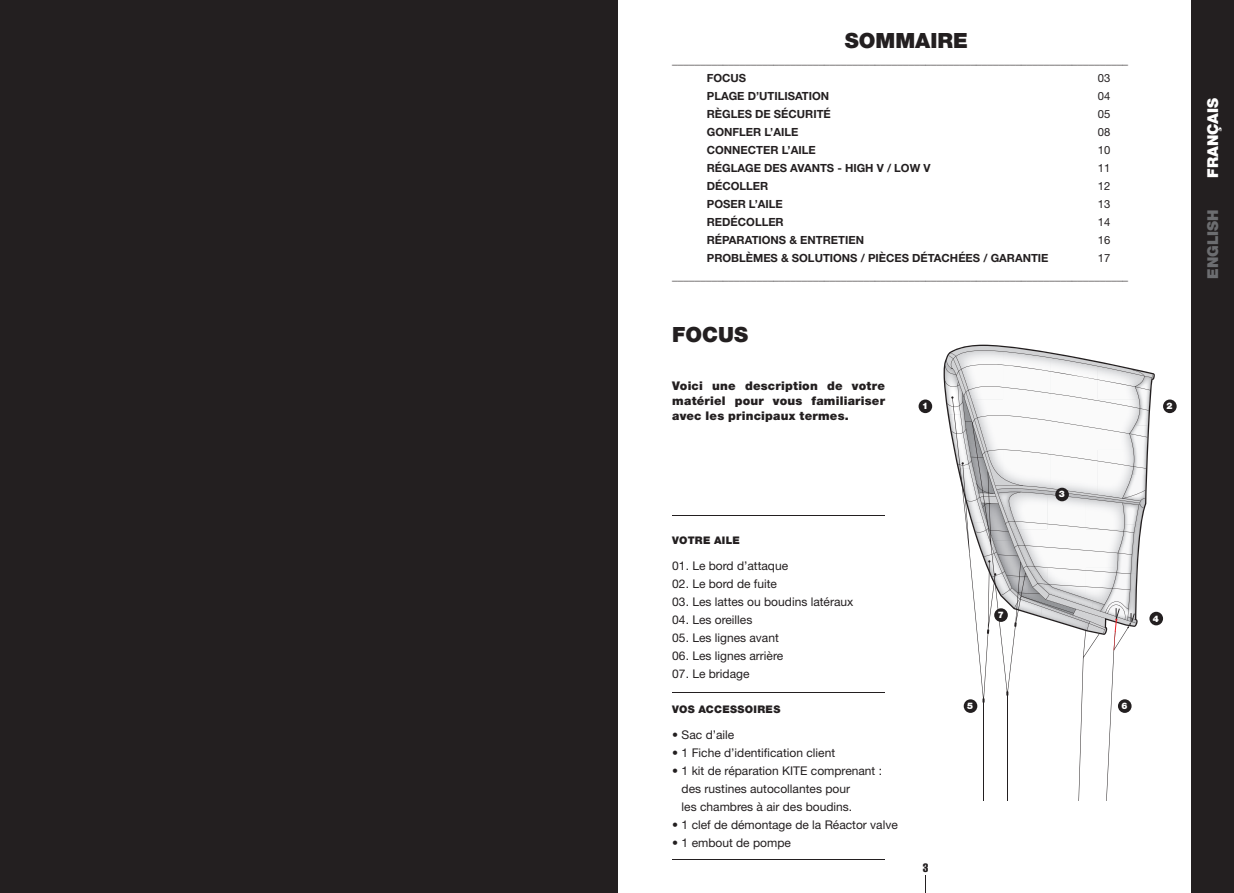
<style>
.page{position:relative;width:1234px;height:893px;background:#fff}
.page>*{position:absolute;margin:0;border:0;box-sizing:border-box;transform-origin:0 0}
.t1{font:900 21px "Helvetica Neue LT Std";color:#231f20}
.t2{font:900 15px "Helvetica Neue LT Std";color:#fff}
.t3{font:900 15px "Helvetica Neue LT Std";color:#6c6d70}
.t4{font:12px/18px "Helvetica Neue LT Std";color:#231f20}
.t5{font:900 12px/15px "Helvetica Neue LT Std";letter-spacing:.015em;color:#231f20;text-align:justify}
.t6{font:extra-condensed 12px "Helvetica";color:#231f20}
.t7{font:700 11.25px "Helvetica Neue LT Std";color:#231f20}
.t8{font:300 11.25px "Helvetica Neue LT Std";color:#231f20}
.t9{font:11.25px "Helvetica Neue LT Std";color:#231f20}
.t10{font:900 10.5px "Helvetica Neue LT Std";letter-spacing:.03em;color:#231f20}
.t11{font:900 9px "Helvetica Neue LT Std";color:#fff}
</style>
<div class="page">
<div style="left:0;top:0;width:617px;height:893px;background:#231f20"></div>
<svg style="left:944px;top:346px;width:209px;height:455px"></svg>
<div style="left:1191px;top:0;width:42px;height:893px;background:#231f20"></div>
<hr style="left:672px;top:515px;width:212px;height:1px;background:#231f20">
<hr style="left:672px;top:692px;width:212px;height:1px;background:#231f20">
<hr style="left:672px;top:859px;width:212px;height:1px;background:#231f20">
<svg style="left:925px;top:876px;width:1px;height:17px"></svg>
<div style="left:918px;top:399px;width:13px;height:14px;background:#231f20;border-radius:50%"></div>
<div style="left:1162px;top:399px;width:14px;height:14px;background:#231f20;border-radius:50%"></div>
<div style="left:1054px;top:488px;width:14px;height:13px;background:#231f20;border-radius:50%"></div>
<div style="left:1149px;top:612px;width:13px;height:13px;background:#231f20;border-radius:50%"></div>
<div style="left:1117px;top:699px;width:14px;height:14px;background:#231f20;border-radius:50%"></div>
<div style="left:993px;top:608px;width:14px;height:14px;background:#231f20;border-radius:50%"></div>
<div style="left:963px;top:699px;width:14px;height:14px;background:#231f20;border-radius:50%"></div>
<h1 class="t1" style="left:844px;top:28px;width:124px">SOMMAIRE</h1>
<p class="t8" style="left:672px;top:53px;width:457px">_________________________________________________________________________________</p>
<p class="t7" style="left:706px;top:71px;width:41px">FOCUS</p>
<p class="t9" style="left:1097px;top:71px;width:14px">03</p>
<p class="t7" style="left:706px;top:89px;width:124px">PLAGE D’UTILISATION</p>
<p class="t9" style="left:1097px;top:89px;width:14px">04</p>
<p class="t7" style="left:706px;top:107px;width:125px">RÈGLES DE SÉCURITÉ</p>
<p class="t9" style="left:1097px;top:107px;width:14px">05</p>
<p class="t7" style="left:706px;top:125px;width:93px">GONFLER L’AILE</p>
<p class="t9" style="left:1097px;top:125px;width:14px">08</p>
<p class="t7" style="left:706px;top:143px;width:110px">CONNECTER L’AILE</p>
<p class="t9" style="left:1097px;top:143px;width:14px">10</p>
<p class="t7" style="left:706px;top:161px;width:225px">RÉGLAGE DES AVANTS - HIGH V / LOW V</p>
<p class="t9" style="left:1097px;top:161px;width:14px">11</p>
<p class="t7" style="left:706px;top:179px;width:63px">DÉCOLLER</p>
<p class="t9" style="left:1097px;top:179px;width:14px">12</p>
<p class="t7" style="left:706px;top:197px;width:78px">POSER L’AILE</p>
<p class="t9" style="left:1097px;top:197px;width:14px">13</p>
<p class="t7" style="left:706px;top:215px;width:78px">REDÉCOLLER</p>
<p class="t9" style="left:1097px;top:215px;width:14px">14</p>
<p class="t7" style="left:706px;top:233px;width:159px">RÉPARATIONS &amp; ENTRETIEN</p>
<p class="t9" style="left:1097px;top:233px;width:14px">16</p>
<p class="t7" style="left:706px;top:251px;width:343px">PROBLÈMES &amp; SOLUTIONS / PIÈCES DÉTACHÉES / GARANTIE</p>
<p class="t9" style="left:1097px;top:251px;width:14px">17</p>
<p class="t8" style="left:672px;top:269px;width:457px">_________________________________________________________________________________</p>
<h1 class="t1" style="left:672px;top:321px;width:77px">FOCUS</h1>
<p class="t5" style="left:672px;top:378px;width:214px">Voici une description de votre matériel pour vous familiariser avec les principaux termes.</p>
<p class="t11" style="left:921px;top:401px;width:8px">1</p>
<p class="t11" style="left:1166px;top:401px;width:8px">2</p>
<p class="t10" style="left:672px;top:534px;width:69px">VOTRE AILE</p>
<p class="t4" style="left:672px;top:556px;width:117px">01. Le bord d’attaque</p>
<p class="t4" style="left:672px;top:574px;width:106px">02. Le bord de fuite</p>
<p class="t4" style="left:672px;top:592px;width:182px">03. Les lattes ou boudins latéraux</p>
<p class="t4" style="left:672px;top:610px;width:82px">04. Les oreilles</p>
<p class="t4" style="left:672px;top:628px;width:108px">05. Les lignes avant</p>
<p class="t4" style="left:672px;top:646px;width:112px">06. Les lignes arrière</p>
<p class="t4" style="left:672px;top:664px;width:79px">07. Le bridage</p>
<p class="t10" style="left:672px;top:703px;width:109px">VOS ACCESSOIRES</p>
<p class="t4" style="left:672px;top:725px;width:64px">• Sac d’aile</p>
<p class="t4" style="left:672px;top:743px;width:164px">• 1 Fiche d’identification client</p>
<p class="t4" style="left:681px;top:761px;width:202px;text-indent:-9px">• 1 kit de réparation KITE comprenant : des rustines autocollantes pour<br>les chambres à air des boudins.</p>
<p class="t4" style="left:672px;top:815px;width:227px">• 1 clef de démontage de la Réactor valve</p>
<p class="t4" style="left:672px;top:833px;width:120px">• 1 embout de pompe</p>
<p class="t6" style="left:922px;top:860px;width:7px">3</p>
<p class="t11" style="left:997px;top:609px;width:8px">7</p>
<p class="t11" style="left:967px;top:700px;width:8px">5</p>
<p class="t11" style="left:1058px;top:489px;width:8px">3</p>
<p class="t11" style="left:1152px;top:613px;width:8px">4</p>
<p class="t11" style="left:1121px;top:700px;width:8px">6</p>
<p class="t2" style="left:1203px;top:178px;width:81px;rotate:-90deg">FRANÇAIS</p>
<p class="t3" style="left:1203px;top:279px;width:71px;rotate:-90deg">ENGLISH</p>
</div>
